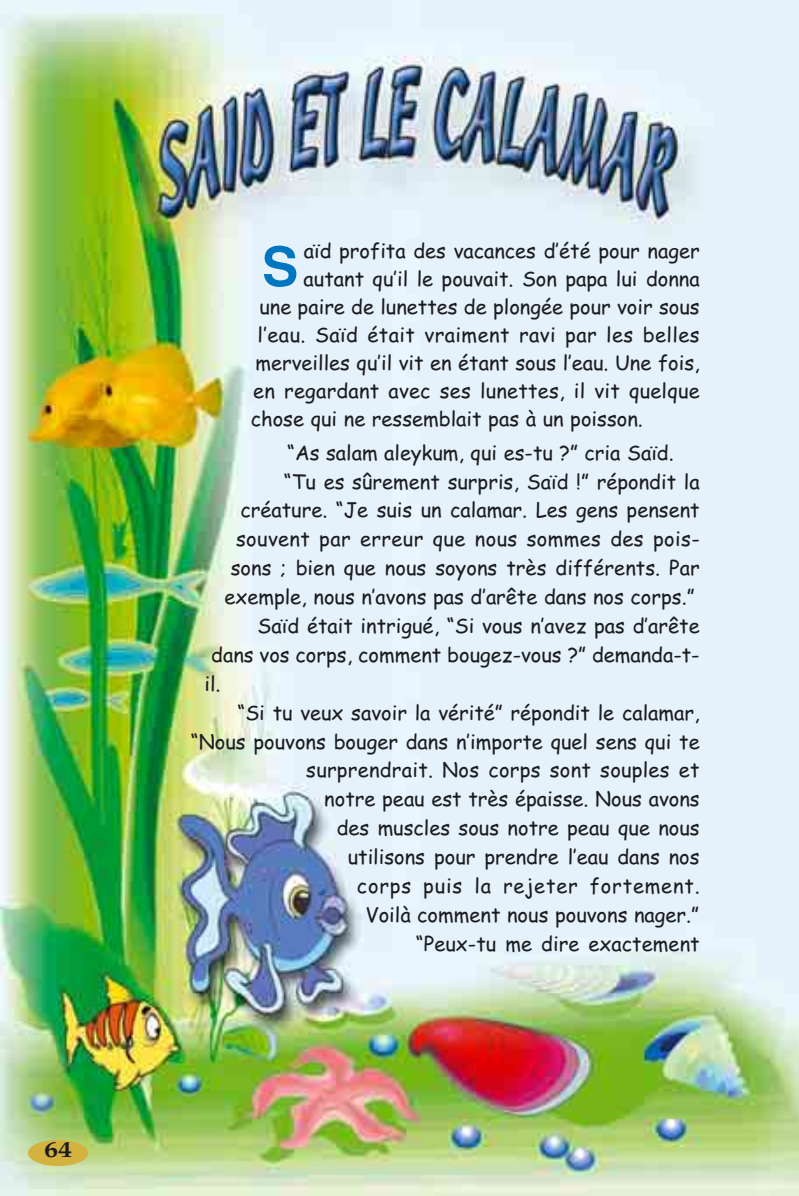
<style>
.page{position:relative;width:799px;height:1196px;background:#fff}
.page>*{position:absolute;margin:0;border:0;box-sizing:border-box;transform-origin:0 0}
.t1{font:54.07px "Helvetica Turk B";color:#0076c0}
.t2{font:22.4px "Palatino Turk B";color:#1b1c20;scale:1.25 1}
.t3{font:20.12px "Comic Sans MS";color:#1b1c20}
.t4{font:20.12px "Comic Sans MS";letter-spacing:.02em;color:#1b1c20}
.t5{font:20.12px "Comic Sans MS";letter-spacing:.04em;color:#1b1c20}
</style>
<div class="page">
<img style="left:0;top:0;width:799px;height:1195px">
<div style="left:28px;top:1139px;width:60px;height:27px;background:#d4b240;border-radius:50%"></div>
<p class="t2" style="left:44px;top:1141px;width:24px">64</p>
<h1 class="t1" style="left:262px;top:241px;width:38px">S</h1>
<p class="t3" style="left:304px;top:242px;width:397px">aïd profita des vacances d’été pour nager</p>
<p class="t3" style="left:304px;top:270px;width:397px">autant qu’il le pouvait. Son papa lui donna</p>
<p class="t3" style="left:259px;top:298px;width:442px">une paire de lunettes de plongée pour voir sous</p>
<p class="t4" style="left:257px;top:326px;width:444px">l’eau. Saïd était vraiment ravi par les belles</p>
<p class="t3" style="left:255px;top:354px;width:446px">merveilles qu’il vit en étant sous l’eau. Une fois,</p>
<p class="t3" style="left:253px;top:382px;width:448px">en regardant avec ses lunettes, il vit quelque</p>
<p class="t3" style="left:251px;top:410px;width:394px">chose qui ne ressemblait pas à un poisson.</p>
<p class="t3" style="left:287px;top:444px;width:388px">“As salam aleykum, qui es-tu ?” cria Saïd.</p>
<p class="t3" style="left:284px;top:473px;width:417px">“Tu es sûrement surpris, Saïd !” répondit la</p>
<p class="t3" style="left:240px;top:502px;width:461px">créature. “Je suis un calamar. Les gens pensent</p>
<p class="t4" style="left:236px;top:530px;width:465px">souvent par erreur que nous sommes des pois-</p>
<p class="t3" style="left:231px;top:559px;width:470px">sons ; bien que nous soyons très différents. Par</p>
<p class="t3" style="left:224px;top:588px;width:471px">exemple, nous n’avons pas d’arête dans nos corps.”</p>
<p class="t3" style="left:258px;top:617px;width:443px">Saïd était intrigué, “Si vous n’avez pas d’arête</p>
<p class="t3" style="left:211px;top:646px;width:490px">dans vos corps, comment bougez-vous ?” demanda-t-</p>
<p class="t3" style="left:204px;top:675px;width:18px">il.</p>
<p class="t3" style="left:237px;top:704px;width:464px">“Si tu veux savoir la vérité” répondit le calamar,</p>
<p class="t3" style="left:191px;top:733px;width:510px">“Nous pouvons bouger dans n’importe quel sens qui te</p>
<p class="t3" style="left:306px;top:761px;width:395px">surprendrait. Nos corps sont souples et</p>
<p class="t3" style="left:324px;top:790px;width:377px">notre peau est très épaisse. Nous avons</p>
<p class="t3" style="left:337px;top:819px;width:364px">des muscles sous notre peau que nous</p>
<p class="t3" style="left:348px;top:848px;width:353px">utilisons pour prendre l’eau dans nos</p>
<p class="t5" style="left:357px;top:877px;width:344px">corps puis la rejeter fortement.</p>
<p class="t3" style="left:365px;top:906px;width:335px">Voilà comment nous pouvons nager.”</p>
<p class="t3" style="left:416px;top:935px;width:285px">“Peux-tu me dire exactement</p>
</div>
